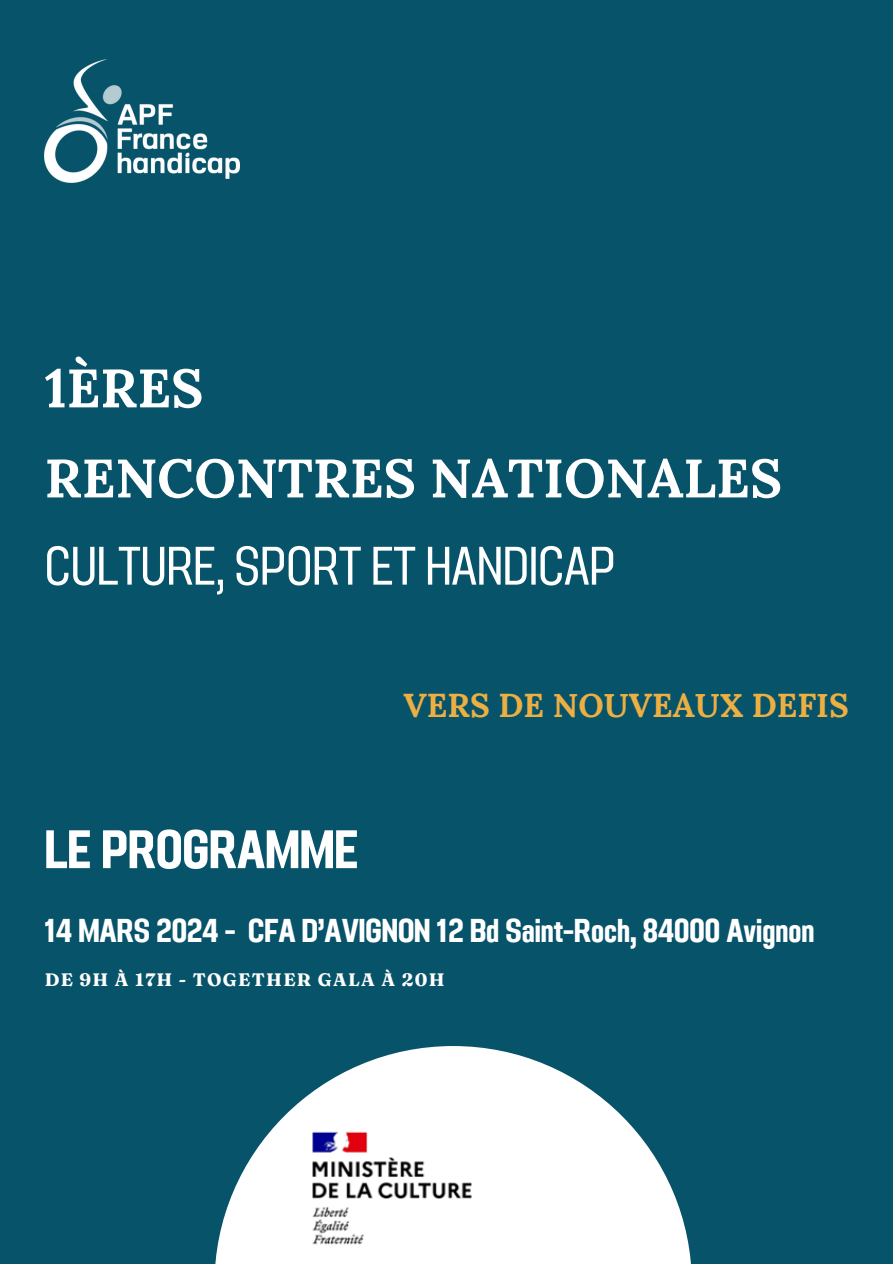
<style>
.page{position:relative;width:893px;height:1264px;background:#fff}
.page>*{position:absolute;margin:0;border:0;box-sizing:border-box;transform-origin:0 0}
.t1{font:700 54px/90px "Lora";color:#fff}
.t2{font:54px "Adirek Sans 400";color:#fff}
.t3{font:54px "Adirek Sans 700";color:#fff}
.t4{font:33px "Adirek Sans 700";color:#fff}
.t5{font:700 33px "Lora";color:#edaf42}
.t6{font:700 18px "Fraunces 9 pt";letter-spacing:.075em;color:#fff}
</style>
<div class="page">
<div style="left:0;top:0;width:892px;height:1263px;background:#07536a"></div>
<img style="left:45px;top:60px;width:194px;height:122px">
<svg style="left:215px;top:1046px;width:476px;height:217px;fill:#fff"></svg>
<img style="left:293px;top:1113px;width:197px;height:149px">
<h3 class="t1" style="left:45px;top:342px;width:738px">1ÈRES<br>RENCONTRES NATIONALES</h3>
<h2 class="t2" style="left:45px;top:534px;width:572px">CULTURE, SPORT ET HANDICAP</h2>
<h1 class="t3" style="left:45px;top:817px;width:315px">LE PROGRAMME</h1>
<h4 class="t5" style="left:403px;top:683px;width:447px">VERS DE NOUVEAUX DEFIS</h4>
<p class="t4" style="left:45px;top:910px;width:771px">14 MARS 2024 - CFA D’AVIGNON 12 Bd Saint-Roch, 84000 Avignon</p>
<p class="t6" style="left:45px;top:968px;width:401px">DE 9H À 17H - TOGETHER GALA À 20H</p>
</div>
